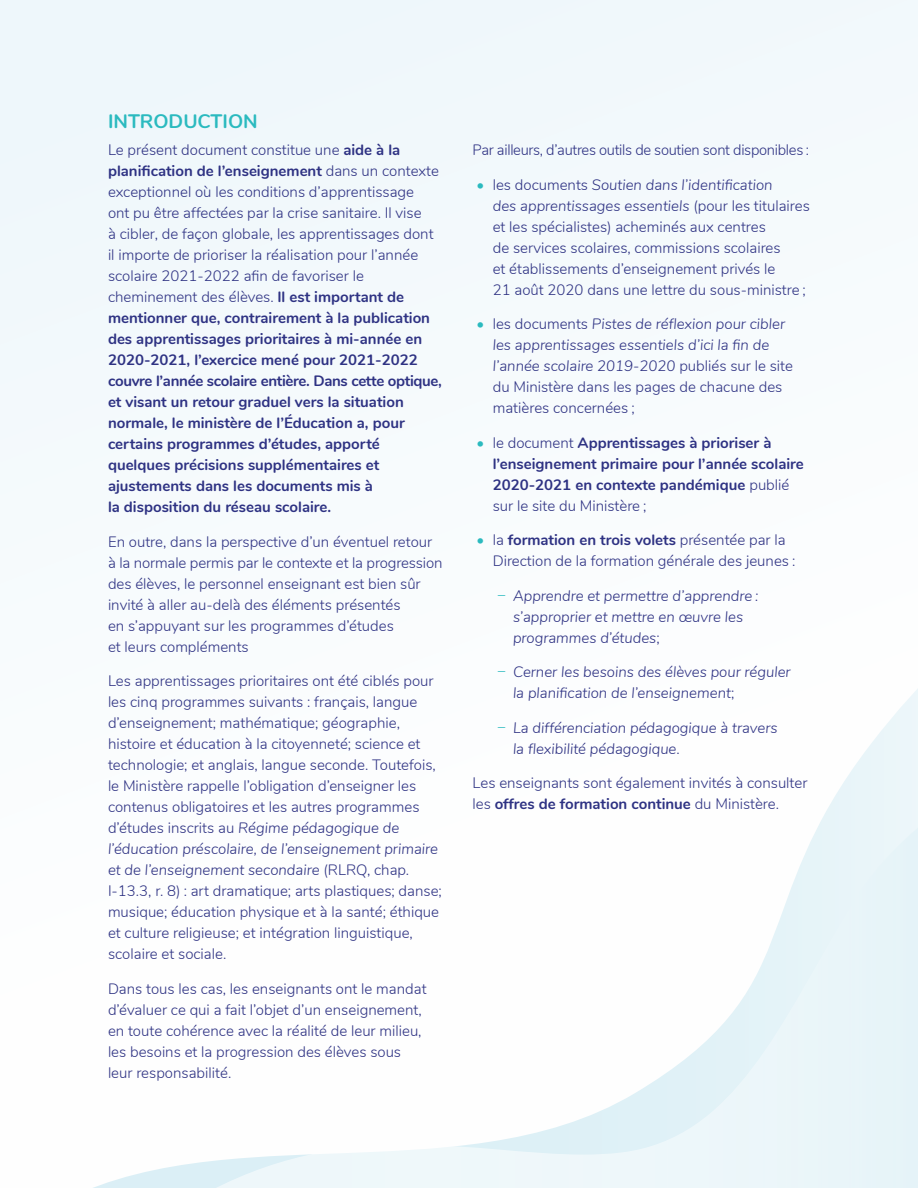
<style>
.page{position:relative;width:918px;height:1188px;background:#fff}
.page>*{position:absolute;margin:0;border:0;box-sizing:border-box;transform-origin:0 0}
.t1{font:700 19.5px "Nunito";color:#2bbabf}
.t2{font:300 15px/21px "Nunito";color:#2e3283}
.t3{font:700 15px/21px "Nunito";color:#2e3283}
.t4{font:italic 300 15px/21px "Nunito";color:#2e3283}
.t5{font:300 15px "Nunito";letter-spacing:-.02em;color:#2e3283}
.s1{font-weight:300}
.s2{font-style:italic}
.s3{font-weight:700;color:#2bbabf}
.s4{font-weight:700;font-style:normal;color:#2bbabf}
.s5{font-style:normal}
.s6{color:#2bbabf}
.s7{font-weight:700}
.s8{font-family:"Roboto";font-style:normal;color:#2bbabf}
</style>
<div class="page">
<div style="left:0;top:0;width:918px;height:495px;background:#f3f9fc"></div>
<svg style="left:93px;top:689px;width:825px;height:499px"></svg>
<svg style="left:195px;top:748px;width:723px;height:440px"></svg>
<h1 class="t1" style="left:108px;top:107px;width:151px">INTRODUCTION</h1>
<p class="t3" style="left:108px;top:139px;width:336px"><span class="s1">Le présent document constitue une</span> aide à la planification de l’enseignement <span class="s1">dans un contexte exceptionnel où les conditions d’apprentissage<br>ont pu être affectées par la crise sanitaire. Il vise<br>à cibler, de façon globale, les apprentissages dont il importe de prioriser la réalisation pour l’année scolaire 2021-2022 afin de favoriser le cheminement des élèves.</span> Il est important de mentionner que, contrairement à la publication des apprentissages prioritaires à mi-année en 2020-2021, l’exercice mené pour 2021-2022 couvre l’année scolaire entière. Dans cette optique, et visant un retour graduel vers la situation normale, le ministère de l’Éducation a, pour certains programmes d’études, apporté quelques précisions supplémentaires et ajustements dans les documents mis à<br>la disposition du réseau scolaire.</p>
<p class="t2" style="left:108px;top:530px;width:336px">En outre, dans la perspective d’un éventuel retour à la normale permis par le contexte et la progression des élèves, le personnel enseignant est bien sûr invité à aller au-delà des éléments présentés<br>en s’appuyant sur les programmes d’études<br>et leurs compléments</p>
<p class="t2" style="left:108px;top:670px;width:335px">Les apprentissages prioritaires ont été ciblés pour les cinq programmes suivants : français, langue d’enseignement; mathématique; géographie, histoire et éducation à la citoyenneté; science et technologie; et anglais, langue seconde. Toutefois, le Ministère rappelle l’obligation d’enseigner les contenus obligatoires et les autres programmes d’études inscrits au <span class="s2">Régime pédagogique de l’éducation préscolaire, de l’enseignement primaire et de l’enseignement secondaire</span> (RLRQ, chap.<br>I-13.3, r. 8) : art dramatique; arts plastiques; danse; musique; éducation physique et à la santé; éthique et culture religieuse; et intégration linguistique, scolaire et sociale.</p>
<p class="t2" style="left:108px;top:977px;width:320px">Dans tous les cas, les enseignants ont le mandat d’évaluer ce qui a fait l’objet d’un enseignement, en toute cohérence avec la réalité de leur milieu, les besoins et la progression des élèves sous leur responsabilité.</p>
<p class="t5" style="left:472px;top:139px;width:338px">Par ailleurs, d’autres outils de soutien sont disponibles :</p>
<p class="t2" style="left:493px;top:173px;width:319px;text-indent:-16px"><span class="s3">•</span> les documents <span class="s2">Soutien dans l’identification<br>des apprentissages essentiels</span> (pour les titulaires et les spécialistes) acheminés aux centres<br>de services scolaires, commissions scolaires<br>et établissements d’enseignement privés le<br>21 août 2020 dans une lettre du sous-ministre ;</p>
<p class="t4" style="left:493px;top:313px;width:302px;text-indent:-16px"><span class="s4">•</span> <span class="s5">les documents</span> Pistes de réflexion pour cibler les apprentissages essentiels d’ici la fin de l’année scolaire 2019-2020 <span class="s5">publiés sur le site du Ministère dans les pages de chacune des matières concernées ;</span></p>
<p class="t3" style="left:493px;top:431px;width:313px;text-indent:-16px"><span class="s6">•</span> <span class="s1">le document</span> Apprentissages à prioriser à l’enseignement primaire pour l’année scolaire 2020-2021 en contexte pandémique <span class="s1">publié sur le site du Ministère ;</span></p>
<p class="t2" style="left:493px;top:529px;width:304px;text-indent:-16px"><span class="s3">•</span> la <span class="s7">formation en trois volets</span> présentée par la<br>Direction de la formation générale des jeunes :</p>
<p class="t4" style="left:513px;top:584px;width:247px;text-indent:-16px"><span class="s8">–</span> Apprendre et permettre d’apprendre : s’approprier et mettre en œuvre les programmes d’études<span class="s5">;</span></p>
<p class="t4" style="left:513px;top:661px;width:279px;text-indent:-16px"><span class="s8">–</span> Cerner les besoins des élèves pour réguler la planification de l’enseignement<span class="s5">;</span></p>
<p class="t4" style="left:513px;top:716px;width:266px;text-indent:-16px"><span class="s8">–</span> La différenciation pédagogique à travers la flexibilité pédagogique<span class="s5">.</span></p>
<p class="t2" style="left:472px;top:772px;width:337px">Les enseignants sont également invités à consulter les <span class="s7">offres de formation continue</span> du Ministère.</p>
</div>
